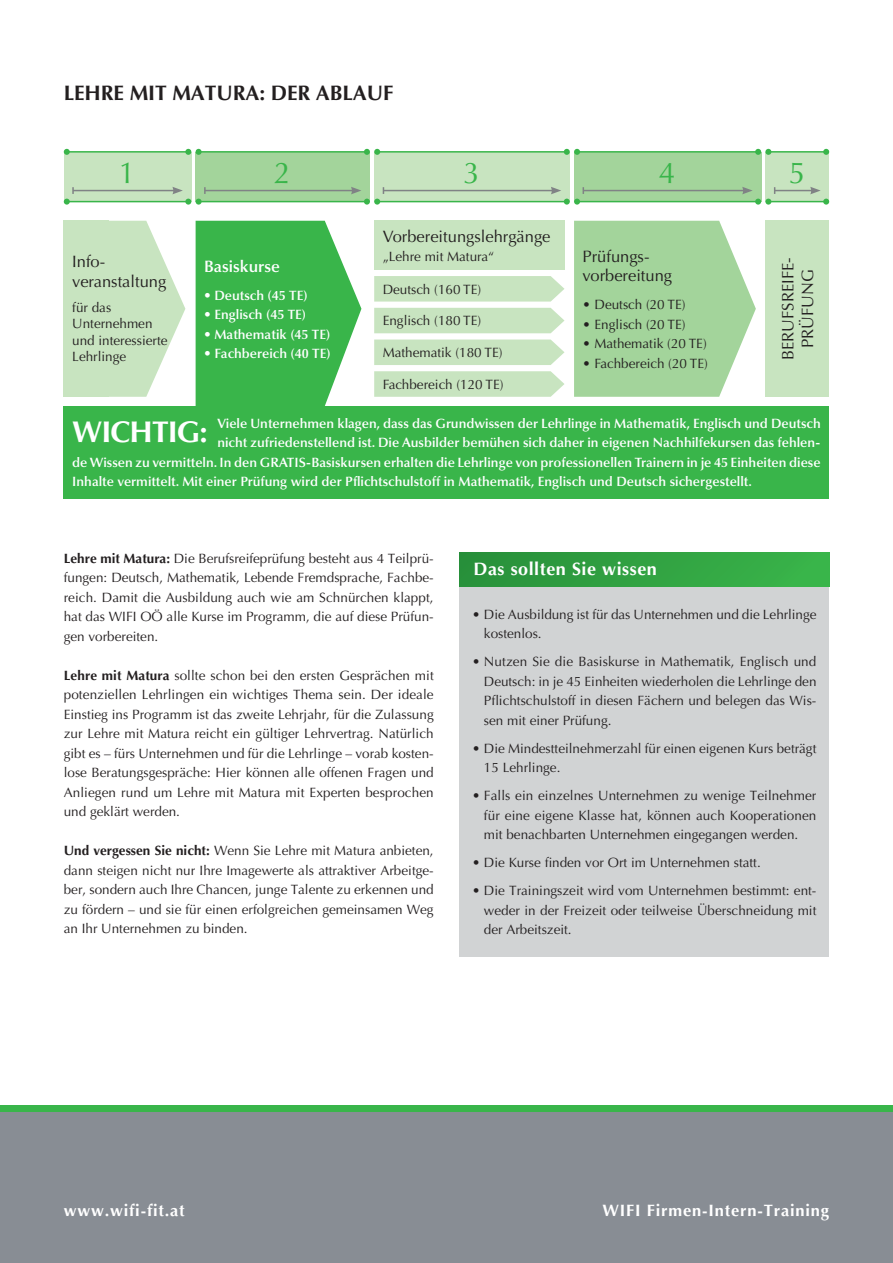
<style>
.page{position:relative;width:893px;height:1263px;background:#fff}
.page>*{position:absolute;margin:0;border:0;box-sizing:border-box;transform-origin:0 0}
.t1{font:700 30px "Optima";letter-spacing:-.03em;color:#fff}
.t2{font:30px "Optima";color:#39b54a}
.t3{font:700 21px "Optima";letter-spacing:-.005em;color:#231f20}
.t4{font:700 18px "Optima";letter-spacing:.03em;color:#fff}
.t5{font:16.5px/19.5px "Optima";color:#231f20}
.t6{font:700 16.5px "Optima";letter-spacing:.05em;color:#fff}
.t7{font:600 16.5px "Optima";color:#fff}
.t8{font:13.5px/19.5px "Optima";color:#231f20;text-align:justify}
.t9{font:600 13.5px "Optima";color:#fff}
.s1{font-weight:700}
</style>
<div class="page">
<div style="left:64px;top:406px;width:765px;height:93px;background:#39b54a"></div>
<div style="left:0;top:1112px;width:893px;height:151px;background:#888d94"></div>
<div style="left:0;top:1106px;width:893px;height:6px;background:#39b54a"></div>
<div style="left:459px;top:583px;width:370px;height:374px;background:#d1d3d4"></div>
<div style="left:459px;top:553px;width:370px;height:34px;background:linear-gradient(to right,#288f3a,#3ab54a)"></div>
<div style="left:64px;top:221px;width:45px;height:176px;background:#c8e4c0"></div>
<div style="left:765px;top:221px;width:64px;height:176px;background:#c8e4c0"></div>
<svg style="left:109px;top:221px;width:76px;height:176px"></svg>
<svg style="left:196px;top:221px;width:165px;height:185px;background:#4ebd5d"></svg>
<svg style="left:574px;top:221px;width:182px;height:176px;background:#acd8a5"></svg>
<div style="left:374px;top:221px;width:190px;height:49px;background:#c8e4c0"></div>
<svg style="left:374px;top:276px;width:190px;height:26px;background:#cae5c3"></svg>
<div style="left:374px;top:308px;width:190px;height:25px;background:#c8e4c0"></div>
<svg style="left:374px;top:339px;width:190px;height:26px;background:#cae5c3"></svg>
<svg style="left:374px;top:371px;width:190px;height:26px;background:#cae5c3"></svg>
<div style="left:64px;top:152px;width:127px;height:50px;background:#c8e4c0"></div>
<div style="left:196px;top:152px;width:174px;height:50px;background:#a3d49b"></div>
<div style="left:374px;top:152px;width:196px;height:50px;background:#c8e4c0"></div>
<div style="left:574px;top:152px;width:187px;height:50px;background:#a3d49b"></div>
<div style="left:765px;top:152px;width:64px;height:50px;background:#c8e4c0"></div>
<hr style="left:67px;top:151px;width:121px;height:2px;background:#39b54a">
<svg style="left:64px;top:149px;width:6px;height:6px"></svg>
<hr style="left:199px;top:151px;width:168px;height:2px;background:#39b54a">
<svg style="left:185px;top:149px;width:17px;height:6px"></svg>
<hr style="left:377px;top:151px;width:190px;height:2px;background:#39b54a">
<svg style="left:364px;top:149px;width:16px;height:6px"></svg>
<hr style="left:577px;top:151px;width:181px;height:2px;background:#39b54a">
<svg style="left:564px;top:149px;width:16px;height:6px"></svg>
<hr style="left:768px;top:151px;width:58px;height:2px;background:#39b54a">
<svg style="left:755px;top:149px;width:16px;height:6px"></svg>
<svg style="left:823px;top:149px;width:6px;height:6px"></svg>
<hr style="left:67px;top:201px;width:121px;height:1px;background:#39b54a">
<hr style="left:199px;top:201px;width:168px;height:1px;background:#39b54a">
<hr style="left:377px;top:201px;width:190px;height:1px;background:#39b54a">
<hr style="left:577px;top:201px;width:181px;height:1px;background:#39b54a">
<hr style="left:768px;top:201px;width:58px;height:1px;background:#39b54a">
<hr style="left:73px;top:190px;width:102px;height:1px;background:#808285">
<svg style="left:64px;top:187px;width:10px;height:18px"></svg>
<hr style="left:205px;top:190px;width:148px;height:1px;background:#808285">
<svg style="left:172px;top:187px;width:34px;height:18px"></svg>
<hr style="left:383px;top:190px;width:170px;height:1px;background:#808285">
<svg style="left:351px;top:187px;width:33px;height:18px"></svg>
<hr style="left:583px;top:190px;width:161px;height:1px;background:#808285">
<svg style="left:551px;top:187px;width:33px;height:18px"></svg>
<hr style="left:775px;top:190px;width:37px;height:1px;background:#808285">
<svg style="left:742px;top:187px;width:33px;height:18px"></svg>
<svg style="left:810px;top:187px;width:19px;height:18px"></svg>
<h2 class="t3" style="left:64px;top:85px;width:331px">LEHRE MIT MATURA: DER ABLAUF</h2>
<h1 class="t2" style="left:119px;top:161px;width:18px">1</h1>
<h1 class="t2" style="left:274px;top:161px;width:18px">2</h1>
<h1 class="t2" style="left:463px;top:161px;width:18px">3</h1>
<h1 class="t2" style="left:659px;top:161px;width:18px">4</h1>
<h1 class="t2" style="left:789px;top:161px;width:18px">5</h1>
<p class="t5" style="left:383px;top:228px;width:169px">Vorbereitungslehrgänge</p>
<p class="t8" style="left:383px;top:248px;width:113px">„Lehre mit Matura“</p>
<p class="t8" style="left:383px;top:281px;width:100px">Deutsch (160 TE)</p>
<p class="t8" style="left:383px;top:312px;width:100px">Englisch (180 TE)</p>
<p class="t8" style="left:383px;top:344px;width:121px">Mathematik (180 TE)</p>
<p class="t8" style="left:383px;top:376px;width:122px">Fachbereich (120 TE)</p>
<p class="t9" style="left:217px;top:418px;width:605px">Viele Unternehmen klagen, dass das Grundwissen der Lehrlinge in Mathematik, Englisch und Deutsch</p>
<p class="t9" style="left:217px;top:437px;width:605px">nicht zufriedenstellend ist. Die Ausbilder bemühen sich daher in eigenen Nachhilfekursen das fehlen-</p>
<p class="t9" style="left:72px;top:457px;width:750px">de Wissen zu vermitteln. In den GRATIS-Basiskursen erhalten die Lehrlinge von professionellen Trainern in je 45 Einheiten diese</p>
<p class="t9" style="left:72px;top:476px;width:681px">Inhalte vermittelt. Mit einer Prüfung wird der Pflichtschulstoff in Mathematik, Englisch und Deutsch sichergestellt.</p>
<p class="t5" style="left:583px;top:248px;width:91px">Prüfungs&shy;vorbereitung</p>
<p class="t8" style="left:583px;top:296px;width:104px">• Deutsch (20 TE)</p>
<p class="t8" style="left:583px;top:316px;width:104px">• Englisch (20 TE)</p>
<p class="t8" style="left:583px;top:335px;width:126px">• Mathematik (20 TE)</p>
<p class="t8" style="left:583px;top:355px;width:127px">• Fachbereich (20 TE)</p>
<p class="t5" style="left:72px;top:254px;width:96px">Info&shy;veranstaltung</p>
<p class="t8" style="left:72px;top:300px;width:97px;line-height:16.5px;text-align:left">für das<br>Unternehmen und interessierte<br>Lehrlinge</p>
<p class="t5" style="left:780px;top:360px;width:104px;text-align:center;rotate:-90deg">BERUFSREIFE-<br>PRÜFUNG</p>
<p class="t7" style="left:204px;top:259px;width:77px">Basiskurse</p>
<p class="t9" style="left:204px;top:289px;width:105px">• Deutsch (45 TE)</p>
<p class="t9" style="left:204px;top:309px;width:104px">• Englisch (45 TE)</p>
<p class="t9" style="left:204px;top:328px;width:128px">• Mathematik (45 TE)</p>
<p class="t9" style="left:204px;top:348px;width:128px">• Fachbereich (40 TE)</p>
<h1 class="t1" style="left:72px;top:419px;width:137px">WICHTIG:</h1>
<p class="t8" style="left:64px;top:550px;width:371px"><span class="s1">Lehre mit Matura:</span> Die Berufsreifeprüfung besteht aus 4 Teilprü&shy;fungen: Deutsch, Mathematik, Lebende Fremdsprache, Fachbe&shy;reich. Damit die Ausbildung auch wie am Schnürchen klappt, hat das WIFI OÖ alle Kurse im Programm, die auf diese Prüfun&shy;gen vorbereiten.</p>
<p class="t8" style="left:64px;top:667px;width:371px"><span class="s1">Lehre mit Matura</span> sollte schon bei den ersten Gesprächen mit potenziellen Lehrlingen ein wichtiges Thema sein. Der ideale Einstieg ins Programm ist das zweite Lehrjahr, für die Zulassung zur Lehre mit Matura reicht ein gültiger Lehrvertrag. Natürlich gibt es – fürs Unternehmen und für die Lehrlinge – vorab kosten&shy;lose Beratungsgespräche: Hier können alle offenen Fragen und Anliegen rund um Lehre mit Matura mit Experten besprochen und geklärt werden.</p>
<p class="t8" style="left:64px;top:842px;width:371px"><span class="s1">Und vergessen Sie nicht:</span> Wenn Sie Lehre mit Matura anbieten, dann steigen nicht nur Ihre Imagewerte als attraktiver Arbeitge&shy;ber, sondern auch Ihre Chancen, junge Talente zu erkennen und zu fördern – und sie für einen erfolgreichen gemeinsamen Weg an Ihr Unternehmen zu binden.</p>
<h3 class="t4" style="left:473px;top:561px;width:185px">Das sollten Sie wissen</h3>
<p class="t8" style="left:484px;top:606px;width:334px;text-indent:-12px">• Die Ausbildung ist für das Unternehmen und die Lehrlinge kostenlos.</p>
<p class="t8" style="left:484px;top:653px;width:334px;text-indent:-12px">• Nutzen Sie die Basiskurse in Mathematik, Englisch und Deutsch: in je 45 Einheiten wiederholen die Lehrlinge den Pflichtschulstoff in diesen Fächern und belegen das Wis&shy;sen mit einer Prüfung.</p>
<p class="t8" style="left:484px;top:740px;width:334px;text-indent:-12px">• Die Mindestteilnehmerzahl für einen eigenen Kurs beträgt<br>15 Lehrlinge.</p>
<p class="t8" style="left:484px;top:787px;width:334px;text-indent:-12px">• Falls ein einzelnes Unternehmen zu wenige Teilnehmer für eine eigene Klasse hat, können auch Kooperationen mit benachbarten Unternehmen eingegangen werden.</p>
<p class="t8" style="left:472px;top:854px;width:290px">• Die Kurse finden vor Ort im Unternehmen statt.</p>
<p class="t8" style="left:484px;top:882px;width:334px;text-indent:-12px">• Die Trainingszeit wird vom Unternehmen bestimmt: ent&shy;weder in der Freizeit oder teilweise Überschneidung mit der Arbeitszeit.</p>
<p class="t6" style="left:64px;top:1204px;width:122px">www.wifi-fit.at</p>
<p class="t6" style="left:602px;top:1204px;width:228px">WIFI Firmen-Intern-Training</p>
</div>
